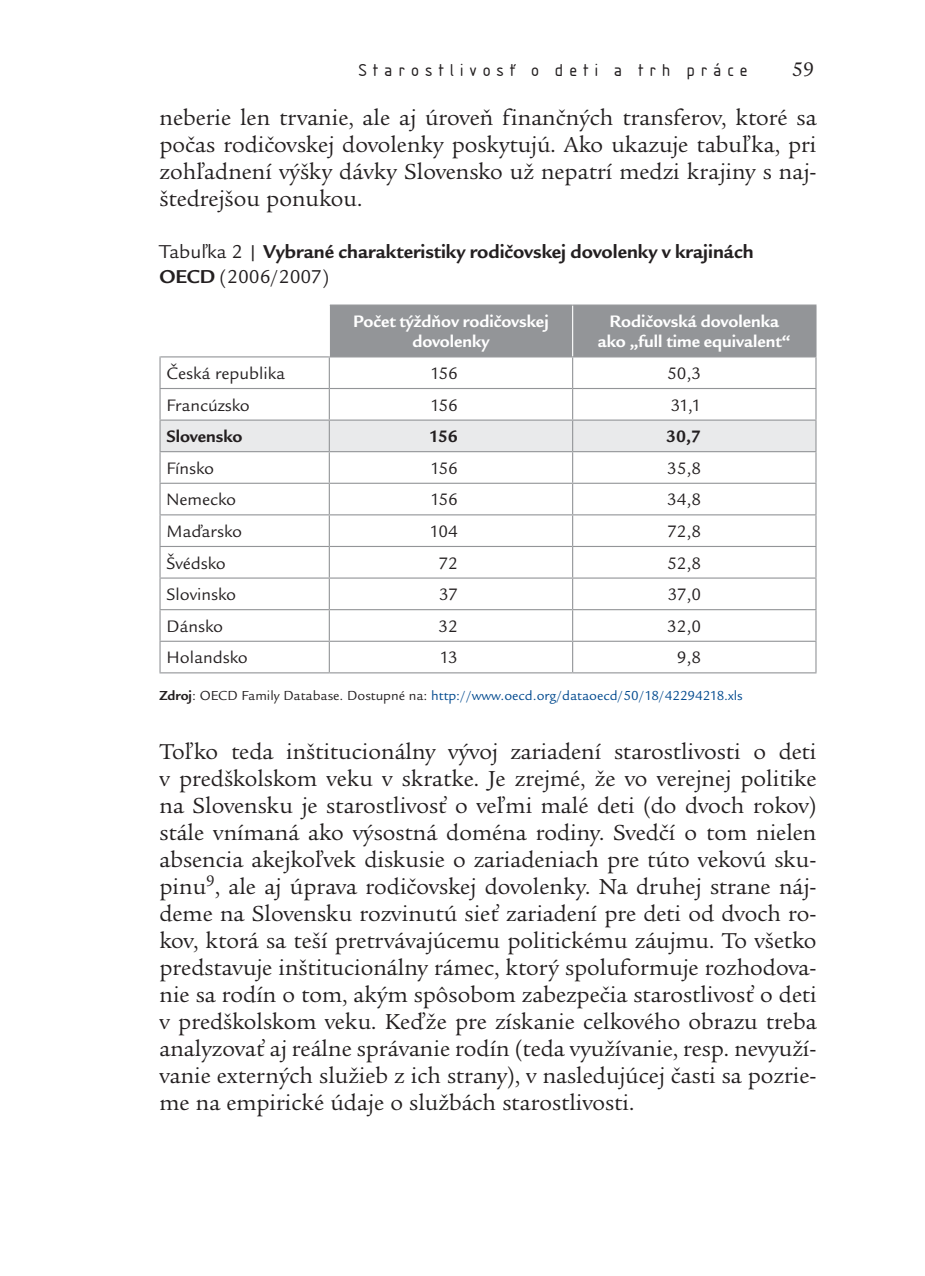
<style>
.page{position:relative;width:925px;height:1276px;background:#fff}
.page>*{position:absolute;margin:0;border:0;box-sizing:border-box;transform-origin:0 0}
.t1{font:23.62px/27px "Legacy Serif Itc TOT";color:#231f20;text-align:justify}
.tabulka_nadpis{font:700 20.25px/24.8px "Legacy Sans Itc TOT";color:#231f20}
.zahlavie_prave{font:20.25px "Legacy Ser Itc TEE";color:#231f20}
.tabulka_chleba_book{font:18px "Legacy Sans Itc TOT";color:#231f20}
.tabulka_chleba{font:700 18px/20.2px "Legacy Sans Itc TOT";color:#fff;text-align:center}
.zahlavie_prave-2{font:18px "Isonorm DEE";letter-spacing:.335em;color:#231f20}
.tabulka_chleba-2{font:700 18px "Legacy Sans Itc TOT";color:#231f20}
.zdroj{font:13.5px "Legacy San Itc TEE";color:#01498e}
.s1{font-weight:400}
.s2{font-weight:700;color:#231f20}
.s3{color:#231f20}
</style>
<div class="page">
<div style="left:330px;top:306px;width:485px;height:50px;background:#939598"></div>
<div style="left:161px;top:421px;width:654px;height:30px;background:#e9eaeb"></div>
<hr style="left:330px;top:304px;width:243px;height:2px;background:#939598">
<hr style="left:573px;top:304px;width:243px;height:2px;background:#939598">
<hr style="left:815px;top:306px;width:1px;height:50px;background:#939598">
<hr style="left:159px;top:356px;width:170px;height:1px;background:#939598">
<hr style="left:159px;top:357px;width:2px;height:31px;background:#939598">
<hr style="left:329px;top:356px;width:244px;height:1px;background:#939598">
<hr style="left:329px;top:357px;width:1px;height:31px;background:#939598">
<hr style="left:573px;top:356px;width:243px;height:1px;background:#939598">
<hr style="left:572px;top:357px;width:1px;height:31px;background:#939598">
<hr style="left:815px;top:357px;width:1px;height:31px;background:#939598">
<hr style="left:159px;top:388px;width:170px;height:1px;background:#939598">
<hr style="left:159px;top:389px;width:2px;height:30px;background:#939598">
<hr style="left:329px;top:388px;width:244px;height:1px;background:#939598">
<hr style="left:329px;top:389px;width:1px;height:30px;background:#939598">
<hr style="left:573px;top:388px;width:243px;height:1px;background:#939598">
<hr style="left:572px;top:389px;width:1px;height:30px;background:#939598">
<hr style="left:815px;top:389px;width:1px;height:30px;background:#939598">
<hr style="left:159px;top:419px;width:170px;height:2px;background:#939598">
<hr style="left:159px;top:421px;width:2px;height:30px;background:#939598">
<hr style="left:329px;top:419px;width:244px;height:2px;background:#939598">
<hr style="left:329px;top:421px;width:1px;height:30px;background:#939598">
<hr style="left:573px;top:419px;width:243px;height:2px;background:#939598">
<hr style="left:572px;top:421px;width:1px;height:30px;background:#939598">
<hr style="left:815px;top:421px;width:1px;height:30px;background:#939598">
<hr style="left:159px;top:451px;width:170px;height:1px;background:#939598">
<hr style="left:159px;top:452px;width:2px;height:31px;background:#939598">
<hr style="left:329px;top:451px;width:244px;height:1px;background:#939598">
<hr style="left:329px;top:452px;width:1px;height:31px;background:#939598">
<hr style="left:573px;top:451px;width:243px;height:1px;background:#939598">
<hr style="left:572px;top:452px;width:1px;height:31px;background:#939598">
<hr style="left:815px;top:452px;width:1px;height:31px;background:#939598">
<hr style="left:159px;top:483px;width:170px;height:1px;background:#939598">
<hr style="left:159px;top:484px;width:2px;height:30px;background:#939598">
<hr style="left:329px;top:483px;width:244px;height:1px;background:#939598">
<hr style="left:329px;top:484px;width:1px;height:30px;background:#939598">
<hr style="left:573px;top:483px;width:243px;height:1px;background:#939598">
<hr style="left:572px;top:484px;width:1px;height:30px;background:#939598">
<hr style="left:815px;top:484px;width:1px;height:30px;background:#939598">
<hr style="left:159px;top:514px;width:170px;height:1px;background:#939598">
<hr style="left:159px;top:515px;width:2px;height:31px;background:#939598">
<hr style="left:329px;top:514px;width:244px;height:1px;background:#939598">
<hr style="left:329px;top:515px;width:1px;height:31px;background:#939598">
<hr style="left:573px;top:514px;width:243px;height:1px;background:#939598">
<hr style="left:572px;top:515px;width:1px;height:31px;background:#939598">
<hr style="left:815px;top:515px;width:1px;height:31px;background:#939598">
<hr style="left:159px;top:546px;width:170px;height:1px;background:#939598">
<hr style="left:159px;top:547px;width:2px;height:30px;background:#939598">
<hr style="left:329px;top:546px;width:244px;height:1px;background:#939598">
<hr style="left:329px;top:547px;width:1px;height:30px;background:#939598">
<hr style="left:573px;top:546px;width:243px;height:1px;background:#939598">
<hr style="left:572px;top:547px;width:1px;height:30px;background:#939598">
<hr style="left:815px;top:547px;width:1px;height:30px;background:#939598">
<hr style="left:159px;top:577px;width:170px;height:1px;background:#939598">
<hr style="left:159px;top:578px;width:2px;height:31px;background:#939598">
<hr style="left:329px;top:577px;width:244px;height:1px;background:#939598">
<hr style="left:329px;top:578px;width:1px;height:31px;background:#939598">
<hr style="left:573px;top:577px;width:243px;height:1px;background:#939598">
<hr style="left:572px;top:578px;width:1px;height:31px;background:#939598">
<hr style="left:815px;top:578px;width:1px;height:31px;background:#939598">
<hr style="left:159px;top:609px;width:170px;height:1px;background:#939598">
<hr style="left:159px;top:610px;width:2px;height:31px;background:#939598">
<hr style="left:329px;top:609px;width:244px;height:1px;background:#939598">
<hr style="left:329px;top:610px;width:1px;height:31px;background:#939598">
<hr style="left:573px;top:609px;width:243px;height:1px;background:#939598">
<hr style="left:572px;top:610px;width:1px;height:31px;background:#939598">
<hr style="left:815px;top:610px;width:1px;height:31px;background:#939598">
<hr style="left:159px;top:641px;width:170px;height:1px;background:#939598">
<hr style="left:159px;top:642px;width:2px;height:30px;background:#939598">
<hr style="left:329px;top:641px;width:244px;height:1px;background:#939598">
<hr style="left:329px;top:642px;width:1px;height:30px;background:#939598">
<hr style="left:573px;top:641px;width:243px;height:1px;background:#939598">
<hr style="left:572px;top:642px;width:1px;height:30px;background:#939598">
<hr style="left:815px;top:642px;width:1px;height:30px;background:#939598">
<hr style="left:159px;top:672px;width:170px;height:1px;background:#939598">
<hr style="left:329px;top:672px;width:244px;height:1px;background:#939598">
<hr style="left:573px;top:672px;width:243px;height:1px;background:#939598">
<hr style="left:572px;top:306px;width:1px;height:50px;background:#fff">
<p class="zahlavie_prave-2" style="left:358px;top:60px;width:390px">Starostlivosť o deti a trh práce</p>
<p class="zahlavie_prave" style="left:792px;top:57px;width:24px">59</p>
<p class="t1" style="left:159px;top:105px;width:658px">neberie len trvanie, ale aj úroveň finančných transferov, ktoré sa počas rodičovskej dovolenky poskytujú. Ako ukazuje tabuľka, pri zohľadnení výšky dávky Slovensko už nepatrí medzi krajiny s naj&shy;štedrejšou ponukou.</p>
<p class="tabulka_nadpis" style="left:159px;top:239px;width:595px"><span class="s1">Tabuľka 2 |</span> Vybrané charakteristiky rodičovskej dovolenky v krajinách<br>OECD <span class="s1">(2006/2007)</span></p>
<p class="tabulka_chleba" style="left:353px;top:311px;width:197px">Počet týždňov rodičovskej dovolenky</p>
<p class="tabulka_chleba" style="left:598px;top:311px;width:195px">Rodičovská dovolenka ako „full time equivalent“</p>
<p class="tabulka_chleba_book" style="left:166px;top:363px;width:120px">Česká republika</p>
<p class="tabulka_chleba_book" style="left:430px;top:363px;width:29px">156</p>
<p class="tabulka_chleba_book" style="left:667px;top:363px;width:36px">50,3</p>
<p class="tabulka_chleba_book" style="left:166px;top:395px;width:85px">Francúzsko</p>
<p class="tabulka_chleba_book" style="left:430px;top:395px;width:29px">156</p>
<p class="tabulka_chleba_book" style="left:671px;top:395px;width:32px">31,1</p>
<p class="tabulka_chleba-2" style="left:166px;top:426px;width:77px">Slovensko</p>
<p class="tabulka_chleba-2" style="left:429px;top:426px;width:30px">156</p>
<p class="tabulka_chleba-2" style="left:666px;top:426px;width:37px">30,7</p>
<p class="tabulka_chleba_book" style="left:166px;top:458px;width:49px">Fínsko</p>
<p class="tabulka_chleba_book" style="left:430px;top:458px;width:29px">156</p>
<p class="tabulka_chleba_book" style="left:667px;top:458px;width:36px">35,8</p>
<p class="tabulka_chleba_book" style="left:166px;top:489px;width:71px">Nemecko</p>
<p class="tabulka_chleba_book" style="left:430px;top:489px;width:29px">156</p>
<p class="tabulka_chleba_book" style="left:667px;top:489px;width:35px">34,8</p>
<p class="tabulka_chleba_book" style="left:166px;top:521px;width:77px">Maďarsko</p>
<p class="tabulka_chleba_book" style="left:429px;top:521px;width:30px">104</p>
<p class="tabulka_chleba_book" style="left:667px;top:521px;width:36px">72,8</p>
<p class="tabulka_chleba_book" style="left:166px;top:552px;width:61px">Švédsko</p>
<p class="tabulka_chleba_book" style="left:438px;top:552px;width:21px">72</p>
<p class="tabulka_chleba_book" style="left:667px;top:552px;width:36px">52,8</p>
<p class="tabulka_chleba_book" style="left:166px;top:584px;width:71px">Slovinsko</p>
<p class="tabulka_chleba_book" style="left:439px;top:584px;width:20px">37</p>
<p class="tabulka_chleba_book" style="left:668px;top:584px;width:35px">37,0</p>
<p class="tabulka_chleba_book" style="left:166px;top:616px;width:58px">Dánsko</p>
<p class="tabulka_chleba_book" style="left:438px;top:616px;width:21px">32</p>
<p class="tabulka_chleba_book" style="left:667px;top:616px;width:36px">32,0</p>
<p class="tabulka_chleba_book" style="left:166px;top:647px;width:83px">Holandsko</p>
<p class="tabulka_chleba_book" style="left:440px;top:647px;width:20px">13</p>
<p class="tabulka_chleba_book" style="left:677px;top:647px;width:26px">9,8</p>
<p class="zdroj" style="left:159px;top:688px;width:585px"><span class="s2">Zdroj</span><span class="s3">: OECD Family Database. Dostupné na:</span> http://www.oecd.org/dataoecd/50/18/42294218.xls</p>
<p class="t1" style="left:159px;top:739px;width:659px">Toľko teda inštitucionálny vývoj zariadení starostlivosti o deti v predškolskom veku v skratke. Je zrejmé, že vo verejnej politike na Slovensku je starostlivosť o veľmi malé deti (do dvoch rokov) stále vnímaná ako výsostná doména rodiny. Svedčí o tom nielen absencia akejkoľvek diskusie o zariadeniach pre túto vekovú sku&shy;pinu<sup>9</sup>, ale aj úprava rodičovskej dovolenky. Na druhej strane náj&shy;deme na Slovensku rozvinutú sieť zariadení pre deti od dvoch ro&shy;kov, ktorá sa teší pretrvávajúcemu politickému záujmu. To všetko predstavuje inštitucionálny rámec, ktorý spoluformuje rozhodova&shy;nie sa rodín o tom, akým spôsobom zabezpečia starostlivosť o deti v predškolskom veku. Keďže pre získanie celkového obrazu treba analyzovať aj reálne správanie rodín (teda využívanie, resp. nevyuží&shy;vanie externých služieb z ich strany), v nasledujúcej časti sa pozrie&shy;me na empirické údaje o službách starostlivosti.</p>
</div>
